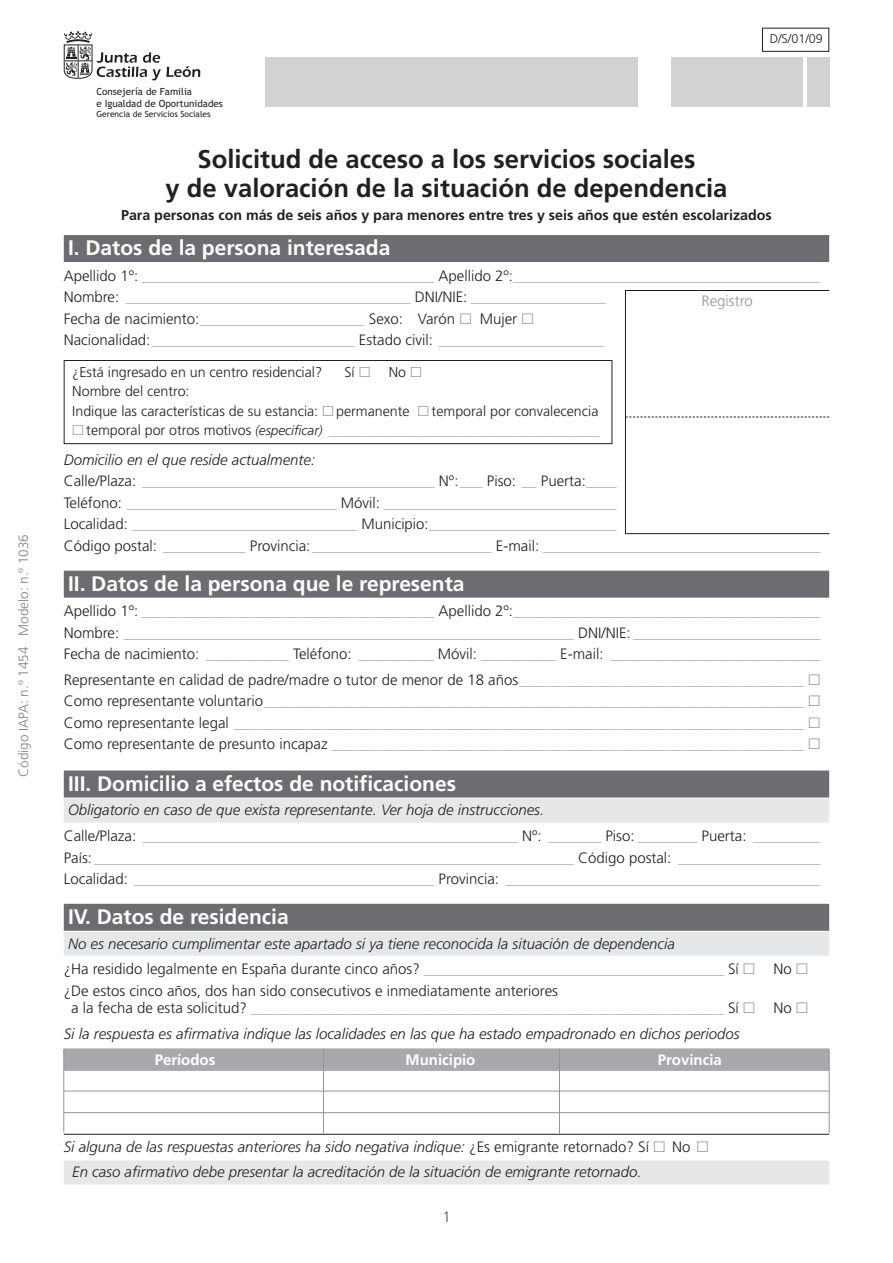
<style>
.page{position:relative;width:893px;height:1263px;background:#fff}
.page>*{position:absolute;margin:0;border:0;box-sizing:border-box;transform-origin:0 0}
.t1{font:700 25.65px/28.5px "Frutiger";color:#231f20;text-align:center}
.t2{font:700 21px "Frutiger";color:#fff}
.t3{font:300 15px/21.5px "Frutiger";color:#a8a9ad}
.t4{font:italic 300 15px/25.8px "Frutiger";color:#231f20}
.t5{font:300 15px/17.2px "Frutiger";color:#231f20}
.t6{font:700 15px "Frutiger";color:#fff}
.t7{font:300 15px "Frutiger";color:#939598}
.t8{font:300 15px "Frutiger";color:#57585a}
.t9{font:300 14.25px/19.2px "Frutiger";color:#231f20}
.t10{font:700 14.25px "Frutiger";color:#231f20}
.t11{font:300 14.25px "Frutiger";color:#a8a9ad}
.t12{font:300 13.5px "Frutiger";color:#808285}
.t13{font:300 12.6px "Frutiger";color:#231f20}
.t14{font:9.9px/11.9px "Trebuchet MS";color:#231f20}
.t15{font:8.4px "Trebuchet MS";color:#231f20}
.s1{color:#231f20}
.s2{font-family:"Mathematical Pi Six";font-weight:400;color:#808285}
.s3{font-style:italic;font-size:13.5px;color:#231f20}
.s4{font-style:italic;color:#231f20}
.s5{font-style:normal}
.s6{font-style:normal;color:#a8a9ad}
.s7{font-family:"Mathematical Pi Six";font-weight:400;font-style:normal;color:#808285}
.s8{color:#a8a9ad}
</style>
<div class="page">
<div style="left:762px;top:28px;width:67px;height:24px;border:1px solid #231f20"></div>
<div style="left:671px;top:57px;width:132px;height:49px;background:#d1d2d4"></div>
<div style="left:265px;top:57px;width:373px;height:49px;background:#d1d2d4"></div>
<div style="left:807px;top:57px;width:22px;height:49px;background:#d1d2d4"></div>
<svg style="left:63px;top:31px;width:137px;height:49px"></svg>
<svg style="left:63px;top:290px;width:767px;height:244px"></svg>
<div style="left:64px;top:235px;width:765px;height:27px;background:#6c6d70"></div>
<div style="left:64px;top:571px;width:765px;height:27px;background:#6c6d70"></div>
<div style="left:64px;top:770px;width:765px;height:27px;background:#6c6d70"></div>
<div style="left:64px;top:798px;width:765px;height:24px;background:#e6e7e9"></div>
<div style="left:64px;top:904px;width:765px;height:27px;background:#6c6d70"></div>
<div style="left:64px;top:932px;width:765px;height:24px;background:#e6e7e9"></div>
<div style="left:64px;top:1048px;width:765px;height:23px;background:#a8a9ad"></div>
<hr style="left:64px;top:1091px;width:765px;height:1px;background:#939598">
<hr style="left:64px;top:1112px;width:765px;height:1px;background:#939598">
<hr style="left:64px;top:1134px;width:765px;height:1px;background:#231f20">
<div style="left:64px;top:1160px;width:765px;height:24px;background:#e6e7e9"></div>
<hr style="left:323px;top:1049px;width:1px;height:84px;background:#939598">
<hr style="left:63px;top:1049px;width:1px;height:83px;background:#939598">
<hr style="left:559px;top:1049px;width:1px;height:84px;background:#939598">
<hr style="left:829px;top:1049px;width:1px;height:84px;background:#939598">
<div style="left:822px;top:291px;width:71px;height:242px;background:#fff"></div>
<svg style="left:625px;top:417px;width:204px;height:1px"></svg>
<p class="t12" style="left:18px;top:777px;width:244px;rotate:-90deg">Código IAPA: n.º 1454 Modelo: n.º 1036</p>
<p class="t14" style="left:96px;top:86px;width:128px">Consejería de Familia<br>e Igualdad de Oportunidades</p>
<p class="t15" style="left:96px;top:111px;width:116px">Gerencia de Servicios Sociales</p>
<p class="t13" style="left:770px;top:34px;width:55px">D/S/01/09</p>
<h1 class="t1" style="left:166px;top:147px;width:563px">Solicitud de acceso a los servicios sociales<br>y de valoración de la situación de dependencia</h1>
<p class="t10" style="left:121px;top:209px;width:652px">Para personas con más de seis años y para menores entre tres y seis años que estén escolarizados</p>
<h2 class="t2" style="left:68px;top:239px;width:324px">I. Datos de la persona interesada</h2>
<p class="t3" style="left:64px;top:266px;width:758px"><span class="s1">Apellido 1º:</span> _______________________________________ <span class="s1">Apellido 2º:</span>_________________________________________ <span class="s1">Nombre:</span> ______________________________________ <span class="s1">DNI/NIE:</span> __________________<br><span class="s1">Fecha de nacimiento:</span>______________________ <span class="s1">Sexo: Varón</span> <span class="s2">-</span> <span class="s1">Mujer</span> <span class="s2">- </span><span class="s1">Nacionalidad:</span>___________________________ <span class="s1">Estado civil:</span> ______________________</p>
<p class="t9" style="left:72px;top:364px;width:251px">¿Está ingresado en un centro residencial?</p>
<p class="t9" style="left:344px;top:364px;width:28px">Sí <span class="s2">-</span></p>
<p class="t9" style="left:389px;top:364px;width:35px">No <span class="s2">-</span></p>
<p class="t9" style="left:72px;top:383px;width:528px">Nombre del centro:<br>Indique las características de su estancia: <span class="s2">-</span> permanente <span class="s2">-</span> temporal por convalecencia</p>
<p class="t11" style="left:72px;top:424px;width:529px"><span class="s2">-</span> <span class="s1">temporal por otros motivos</span> <span class="s3">(especificar)</span> ______________________________________</p>
<p class="t3" style="left:64px;top:450px;width:758px"><span class="s4">Domicilio en el que reside actualmente:<br></span><span class="s1">Calle/Plaza:</span> _______________________________________ <span class="s1">Nº:</span>___ <span class="s1">Piso:</span> __ <span class="s1">Puerta:</span>____<br><span class="s1">Teléfono:</span> ____________________________ <span class="s1">Móvil:</span> _______________________________<br><span class="s1">Localidad:</span> ______________________________ <span class="s1">Municipio:</span>_________________________<br><span class="s1">Código postal:</span> ___________ <span class="s1">Provincia:</span>________________________ <span class="s1">E-mail:</span> _____________________________________</p>
<h2 class="t2" style="left:68px;top:575px;width:398px">II. Datos de la persona que le representa</h2>
<p class="t3" style="left:64px;top:601px;width:758px;text-align:justify"><span class="s1">Apellido 1º:</span> _______________________________________ <span class="s1">Apellido 2º:</span>_________________________________________ <span class="s1">Nombre:</span> ____________________________________________________________ <span class="s1">DNI/NIE:</span> _________________________ <span class="s1">Fecha de nacimiento:</span> ___________ <span class="s1">Teléfono:</span> __________ <span class="s1">Móvil:</span> __________ <span class="s1">E-mail:</span> ____________________________</p>
<p class="t3" style="left:64px;top:670px;width:758px;text-align:justify"><span class="s1">Representante en calidad de padre/madre o tutor de menor de 18 años</span>______________________________________ <span class="s2">- </span><span class="s1">Como representante voluntario</span>________________________________________________________________________ <span class="s2">- </span><span class="s1">Como representante legal</span> ____________________________________________________________________________ <span class="s2">- </span><span class="s1">Como representante de presunto incapaz</span> _______________________________________________________________ <span class="s2">-</span></p>
<h2 class="t2" style="left:68px;top:775px;width:389px">III. Domicilio a efectos de notificaciones</h2>
<p class="t3" style="left:64px;top:798px;width:758px;line-height:25.8px"><span class="s4">Obligatorio en caso de que exista representante. Ver hoja de instrucciones.<br></span><span class="s1">Calle/Plaza:</span> __________________________________________________ <span class="s1">Nº:</span> _______ <span class="s1">Piso:</span> ________ <span class="s1">Puerta:</span> _________</p>
<p class="t3" style="left:64px;top:848px;width:758px"><span class="s1">País:</span> ________________________________________________________________ <span class="s1">Código postal:</span> ___________________<br><span class="s1">Localidad:</span> ________________________________________ <span class="s1">Provincia:</span> __________________________________________</p>
<h2 class="t2" style="left:68px;top:908px;width:222px">IV. Datos de residencia</h2>
<p class="t4" style="left:64px;top:931px;width:746px">No es necesario cumplimentar este apartado si ya tiene reconocida la situación de dependencia<br><span class="s5">¿Ha residido legalmente en España durante cinco años?</span> <span class="s6">________________________________________</span> <span class="s5">Sí</span> <span class="s7">-</span> <span class="s5">No</span> <span class="s7">-</span></p>
<p class="t5" style="left:71px;top:983px;width:738px;text-indent:-8px">¿De estos cinco años, dos han sido consecutivos e inmediatamente anteriores<br>a la fecha de esta solicitud? <span class="s8">_______________________________________________________________</span> Sí <span class="s2">-</span> No <span class="s2">-</span></p>
<p class="t4" style="left:64px;top:1022px;width:677px">Si la respuesta es afirmativa indique las localidades en las que ha estado empadronado en dichos periodos</p>
<p class="t6" style="left:155px;top:1054px;width:62px">Períodos</p>
<p class="t6" style="left:406px;top:1054px;width:71px">Municipio</p>
<p class="t6" style="left:658px;top:1054px;width:65px">Provincia</p>
<p class="t7" style="left:701px;top:294px;width:53px">Registro</p>
<p class="t4" style="left:72px;top:1135px;width:638px;text-indent:-8px">Si alguna de las respuestas anteriores ha sido negativa indique: <span class="s5">¿Es emigrante retornado? Sí</span> <span class="s7">-</span> <span class="s5">No</span> <span class="s7">-<br></span>En caso afirmativo debe presentar la acreditación de la situación de emigrante retornado.</p>
<p class="t8" style="left:442px;top:1211px;width:10px">1</p>
</div>
